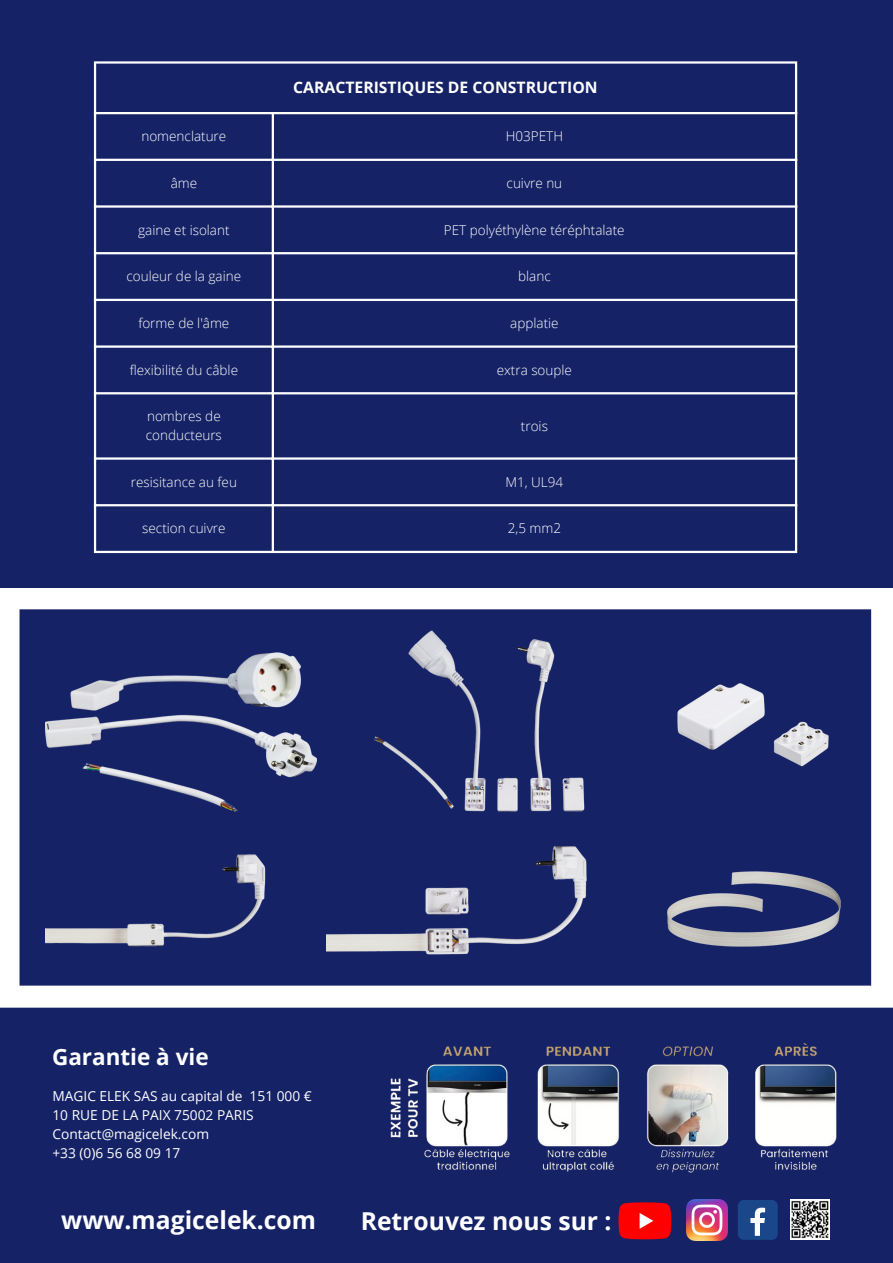
<style>
.page{position:relative;width:893px;height:1263px;background:#152266}
.page>*{position:absolute;margin:0;border:0;box-sizing:border-box;transform-origin:0 0}
.t1{font:700 24.67px "Open Sans";color:#fff}
.t2{font:700 22.5px "Open Sans";color:#fff}
.t3{font:700 15.75px "Open Sans";color:#fff}
.t4{font:13.73px "Open Sans";color:#fff}
.t5{font:300 13.5px/18.6px "Open Sans";color:#fff}
</style>
<div class="page">
<hr style="left:94px;top:64px;width:2px;height:487px;background:#fff">
<hr style="left:272px;top:114px;width:2px;height:437px;background:#fff">
<hr style="left:795px;top:64px;width:2px;height:487px;background:#fff">
<hr style="left:94px;top:61px;width:703px;height:3px;background:#fff">
<hr style="left:94px;top:112px;width:703px;height:2px;background:#fff">
<hr style="left:94px;top:159px;width:703px;height:2px;background:#fff">
<hr style="left:94px;top:205px;width:703px;height:3px;background:#fff">
<hr style="left:94px;top:252px;width:703px;height:2px;background:#fff">
<hr style="left:94px;top:299px;width:703px;height:2px;background:#fff">
<hr style="left:94px;top:345px;width:703px;height:3px;background:#fff">
<hr style="left:94px;top:392px;width:703px;height:2px;background:#fff">
<hr style="left:94px;top:457px;width:703px;height:3px;background:#fff">
<hr style="left:94px;top:504px;width:703px;height:2px;background:#fff">
<hr style="left:94px;top:551px;width:703px;height:2px;background:#fff">
<svg style="left:0;top:588px;width:893px;height:420px"></svg>
<img style="left:374px;top:630px;width:210px;height:182px">
<img style="left:45px;top:653px;width:271px;height:159px">
<img style="left:327px;top:846px;width:259px;height:108px">
<img style="left:45px;top:854px;width:220px;height:92px">
<img style="left:677px;top:683px;width:151px;height:83px">
<img style="left:667px;top:871px;width:174px;height:75px">
<svg style="left:618px;top:1202px;width:53px;height:37px;background:#ef1015"></svg>
<img style="left:686px;top:1199px;width:41px;height:41px">
<div style="left:738px;top:1200px;width:40px;height:40px;background:#1a4789;border-radius:6px"></div>
<svg style="left:750px;top:1208px;width:15px;height:28px"></svg>
<img style="left:790px;top:1200px;width:40px;height:39px">
<img style="left:390px;top:1043px;width:447px;height:130px">
<p class="t3" style="left:293px;top:77px;width:306px">CARACTERISTIQUES DE CONSTRUCTION</p>
<p class="t5" style="left:141px;top:127px;width:86px">nomenclature</p>
<p class="t5" style="left:506px;top:127px;width:59px">H03PETH</p>
<p class="t5" style="left:171px;top:173px;width:28px">âme</p>
<p class="t5" style="left:506px;top:173px;width:57px">cuivre nu</p>
<p class="t5" style="left:138px;top:220px;width:93px">gaine et isolant</p>
<p class="t5" style="left:444px;top:220px;width:182px">PET polyéthylène téréphtalate</p>
<p class="t5" style="left:126px;top:267px;width:116px">couleur de la gaine</p>
<p class="t5" style="left:518px;top:267px;width:34px">blanc</p>
<p class="t5" style="left:138px;top:313px;width:92px">forme de l'âme</p>
<p class="t5" style="left:510px;top:313px;width:50px">applatie</p>
<p class="t5" style="left:130px;top:360px;width:110px">flexibilité du câble</p>
<p class="t5" style="left:497px;top:360px;width:77px">extra souple</p>
<p class="t5" style="left:146px;top:407px;width:78px">nombres de conducteurs</p>
<p class="t5" style="left:521px;top:416px;width:28px">trois</p>
<p class="t5" style="left:131px;top:472px;width:108px">resisitance au feu</p>
<p class="t5" style="left:505px;top:472px;width:59px">M1, UL94</p>
<p class="t5" style="left:142px;top:519px;width:85px">section cuivre</p>
<p class="t5" style="left:508px;top:519px;width:55px">2,5 mm2</p>
<p class="t2" style="left:52px;top:1040px;width:158px">Garantie à vie</p>
<p class="t4" style="left:52px;top:1086px;width:261px">MAGIC ELEK SAS au capital de 151 000 €</p>
<p class="t4" style="left:52px;top:1105px;width:203px">10 RUE DE LA PAIX 75002 PARIS</p>
<p class="t4" style="left:52px;top:1124px;width:158px">Contact@magicelek.com</p>
<p class="t4" style="left:52px;top:1143px;width:129px">+33 (0)6 56 68 09 17</p>
<p class="t1" style="left:61px;top:1202px;width:256px">www.magicelek.com</p>
<p class="t1" style="left:361px;top:1204px;width:252px">Retrouvez nous sur :</p>
</div>
